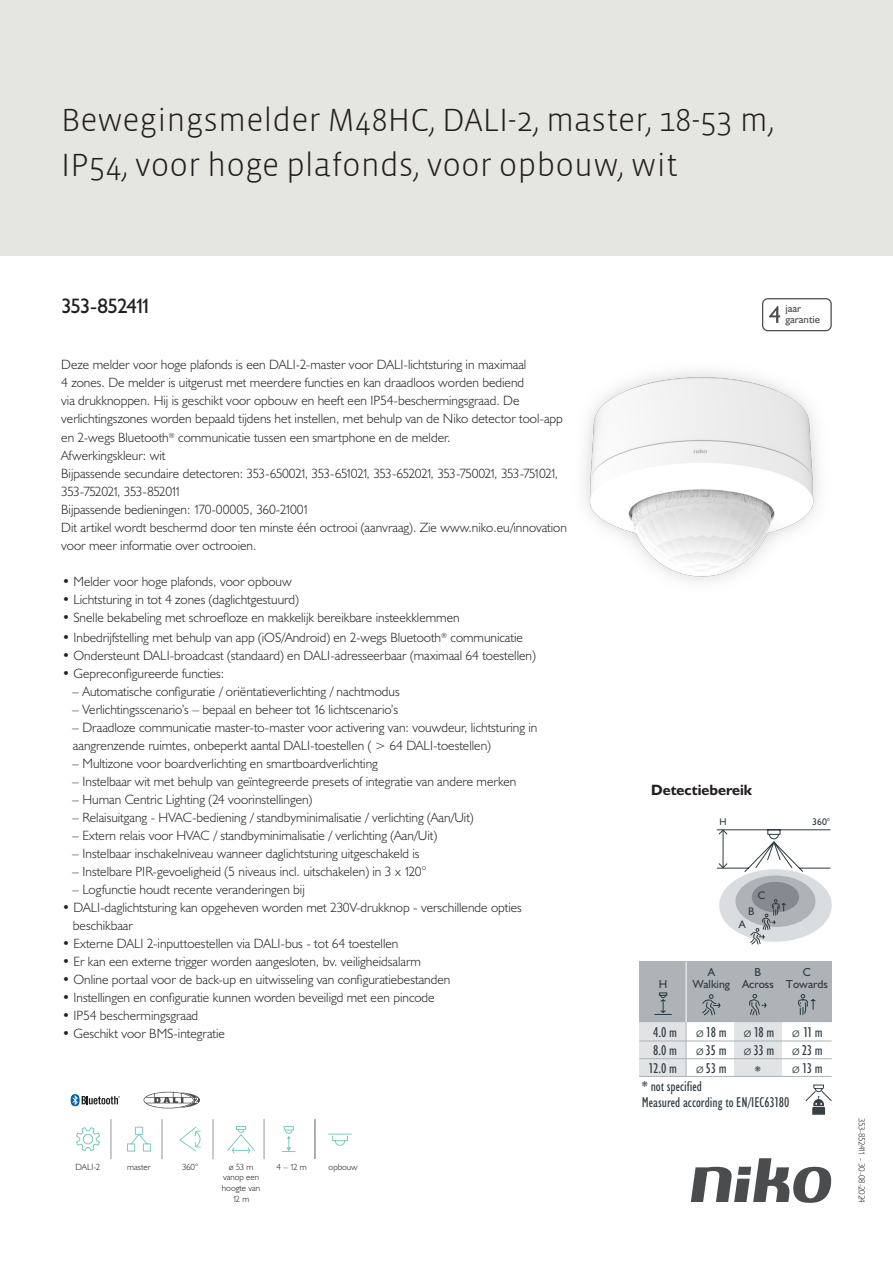
<style>
.page{position:relative;width:893px;height:1263px;background:#fff}
.page>*{position:absolute;margin:0;border:0;box-sizing:border-box;transform-origin:0 0}
.Title_datasheets{font:300 33px/45px "Vista Sans";color:#231f20}
.Article_number{font:21px "Humanist 521 BT";letter-spacing:-.06em;color:#231f20}
.Titles_parts{font:700 15px "Humanist 521 BT";color:#231f20}
.t1{font:condensed 14.25px/18.1px "Humanist 521 BT";color:#2f3b41;text-align:justify}
.USP_bullets{font:300 13.5px/18px "Humanist 521 BT";color:#231f20}
.USPs{font:300 13.5px/18px "Humanist 521 BT";color:#231f20}
.t2{font:11.7px/12.6px "Humanist 521 BT";color:#2f3b41;text-align:center}
.t3{font:11.1px "Humanist 521 BT";color:#2f3b41}
.t4{font:10.8px/10.8px "Humanist 521 BT";color:#4b4c4d}
.t5{font:9.75px "Humanist 521 BT";color:#2f3b41}
.icontext{font:300 9px/10.8px "Humanist 521 BT";color:#231f20;text-align:center}
.Revision{font:300 9px "Humanist 521 BT";letter-spacing:-.065em;color:#231f20}
.s1{font-weight:300;font-stretch:normal}
</style>
<div class="page">
<svg style="left:691px;top:1158px;width:141px;height:45px"></svg>
<div style="left:0;top:0;width:893px;height:255px;background:#e6e6e0"></div>
<img style="left:584px;top:371px;width:235px;height:210px">
<svg style="left:76px;top:1127px;width:24px;height:24px"></svg>
<svg style="left:127px;top:1126px;width:25px;height:26px"></svg>
<svg style="left:179px;top:1126px;width:22px;height:26px"></svg>
<svg style="left:227px;top:1126px;width:28px;height:28px"></svg>
<svg style="left:328px;top:1133px;width:24px;height:13px"></svg>
<svg style="left:282px;top:1126px;width:14px;height:26px"></svg>
<hr style="left:314px;top:1119px;width:1px;height:40px;background:#939598">
<hr style="left:111px;top:1119px;width:1px;height:40px;background:#939598">
<hr style="left:162px;top:1119px;width:1px;height:40px;background:#939598">
<hr style="left:213px;top:1119px;width:1px;height:40px;background:#939598">
<hr style="left:264px;top:1119px;width:1px;height:40px;background:#939598">
<hr style="left:315px;top:1119px;width:1px;height:40px;background:#939598">
<svg style="left:71px;top:1094px;width:49px;height:12px"></svg>
<svg style="left:144px;top:1092px;width:56px;height:16px"></svg>
<svg style="left:762px;top:298px;width:70px;height:33px"></svg>
<svg style="left:717px;top:829px;width:114px;height:43px"></svg>
<div style="left:719px;top:869px;width:113px;height:73px;background:#dadddf;border-radius:50%"></div>
<div style="left:735px;top:875px;width:80px;height:52px;background:#adb3b7;border-radius:50%"></div>
<div style="left:752px;top:882px;width:47px;height:30px;background:#848a90;border-radius:50%"></div>
<svg style="left:750px;top:899px;width:36px;height:45px"></svg>
<div style="left:639px;top:1022px;width:47px;height:54px;background:#e1e3e4"></div>
<div style="left:735px;top:1022px;width:47px;height:54px;background:#e1e3e4"></div>
<hr style="left:639px;top:1040px;width:193px;height:1px;background:#adb3b7">
<hr style="left:639px;top:1058px;width:193px;height:1px;background:#adb3b7">
<hr style="left:639px;top:1076px;width:193px;height:1px;background:#adb3b7">
<div style="left:639px;top:962px;width:193px;height:60px;background:#adb3b7"></div>
<svg style="left:702px;top:994px;width:19px;height:22px"></svg>
<svg style="left:798px;top:994px;width:18px;height:21px"></svg>
<svg style="left:654px;top:992px;width:18px;height:23px"></svg>
<hr style="left:686px;top:1019px;width:1px;height:57px;background:#adb3b7">
<svg style="left:749px;top:994px;width:18px;height:22px"></svg>
<hr style="left:686px;top:962px;width:1px;height:60px;background:#fff">
<svg style="left:805px;top:1084px;width:27px;height:31px"></svg>
<p class="Title_datasheets" style="left:61px;top:98px;width:715px">Bewegingsmelder M48HC, DALI-2, master, 18-53 m,<br>IP54, voor hoge plafonds, voor opbouw, wit</p>
<p class="Article_number" style="left:61px;top:293px;width:92px">353-852411</p>
<p class="t4" style="left:785px;top:303px;width:36px">jaar garantie</p>
<p class="USPs" style="left:61px;top:355px;width:503px">Deze melder voor hoge plafonds is een DALI-2-master voor DALI-lichtsturing in maximaal<br>4 zones. De melder is uitgerust met meerdere functies en kan draadloos worden bediend<br>via drukknoppen. Hij is geschikt voor opbouw en heeft een IP54-beschermingsgraad. De verlichtingszones worden bepaald tijdens het instellen, met behulp van de Niko detector tool-app</p>
<p class="USPs" style="left:61px;top:428px;width:507px">en 2-wegs Bluetooth<sup>®</sup> communicatie tussen een smartphone en de melder.<br>Afwerkingskleur: wit<br>Bijpassende secundaire detectoren: 353-650021, 353-651021, 353-652021, 353-750021, 353-751021, 353-752021, 353-852011<br>Bijpassende bedieningen: 170-00005, 360-21001<br>Dit artikel wordt beschermd door ten minste één octrooi (aanvraag). Zie www.niko.eu/innovation voor meer informatie over octrooien.</p>
<p class="USP_bullets" style="left:62px;top:572px;width:231px">• Melder voor hoge plafonds, voor opbouw</p>
<p class="USP_bullets" style="left:62px;top:590px;width:238px">• Lichtsturing in tot 4 zones (daglichtgestuurd)</p>
<p class="USP_bullets" style="left:62px;top:608px;width:399px">• Snelle bekabeling met schroefloze en makkelijk bereikbare insteekklemmen</p>
<p class="USP_bullets" style="left:62px;top:628px;width:462px">• Inbedrijfstelling met behulp van app (iOS/Android) en 2-wegs Bluetooth<sup>®</sup> communicatie</p>
<p class="USP_bullets" style="left:62px;top:646px;width:475px">• Ondersteunt DALI-broadcast (standaard) en DALI-adresseerbaar (maximaal 64 toestellen)</p>
<p class="USP_bullets" style="left:62px;top:664px;width:164px">• Gepreconfigureerde functies:</p>
<p class="USP_bullets" style="left:72px;top:682px;width:329px">– Automatische configuratie / oriëntatieverlichting / nachtmodus</p>
<p class="USP_bullets" style="left:72px;top:700px;width:327px">– Verlichtingsscenario’s – bepaal en beheer tot 16 lichtscenario’s</p>
<p class="USP_bullets" style="left:72px;top:718px;width:467px">– Draadloze communicatie master-to-master voor activering van: vouwdeur, lichtsturing in aangrenzende ruimtes, onbeperkt aantal DALI-toestellen ( &gt; 64 DALI-toestellen)</p>
<p class="USP_bullets" style="left:72px;top:754px;width:307px">– Multizone voor boardverlichting en smartboardverlichting</p>
<p class="USP_bullets" style="left:72px;top:772px;width:446px">– Instelbaar wit met behulp van geïntegreerde presets of integratie van andere merken</p>
<p class="USP_bullets" style="left:72px;top:790px;width:242px">– Human Centric Lighting (24 voorinstellingen)</p>
<p class="USP_bullets" style="left:72px;top:808px;width:403px">– Relaisuitgang - HVAC-bediening / standbyminimalisatie / verlichting (Aan/Uit)</p>
<p class="USP_bullets" style="left:72px;top:826px;width:366px">– Extern relais voor HVAC / standbyminimalisatie / verlichting (Aan/Uit)</p>
<p class="USP_bullets" style="left:72px;top:844px;width:349px">– Instelbaar inschakelniveau wanneer daglichtsturing uitgeschakeld is</p>
<p class="USP_bullets" style="left:72px;top:862px;width:355px">– Instelbare PIR-gevoeligheid (5 niveaus incl. uitschakelen) in 3 x 120°</p>
<p class="USP_bullets" style="left:72px;top:880px;width:234px">– Logfunctie houdt recente veranderingen bij</p>
<p class="USP_bullets" style="left:73px;top:898px;width:450px;text-indent:-11px">• DALI-daglichtsturing kan opgeheven worden met 230V-drukknop - verschillende opties beschikbaar</p>
<p class="USP_bullets" style="left:62px;top:934px;width:338px">• Externe DALI 2-inputtoestellen via DALI-bus - tot 64 toestellen</p>
<p class="USP_bullets" style="left:62px;top:952px;width:360px">• Er kan een externe trigger worden aangesloten, bv. veiligheidsalarm</p>
<p class="USP_bullets" style="left:62px;top:970px;width:390px">• Online portaal voor de back-up en uitwisseling van configuratiebestanden</p>
<p class="USP_bullets" style="left:62px;top:988px;width:374px">• Instellingen en configuratie kunnen worden beveiligd met een pincode</p>
<p class="USP_bullets" style="left:62px;top:1006px;width:138px">• IP54 beschermingsgraad</p>
<p class="USP_bullets" style="left:62px;top:1024px;width:164px">• Geschikt voor BMS-integratie</p>
<p class="icontext" style="left:76px;top:1161px;width:26px">DALI-2</p>
<p class="icontext" style="left:127px;top:1161px;width:25px">master</p>
<p class="icontext" style="left:182px;top:1161px;width:17px">360°</p>
<p class="icontext" style="left:222px;top:1161px;width:40px">ø 53 m vanop een hoogte van<br>12 m</p>
<p class="icontext" style="left:277px;top:1161px;width:32px">4 – 12 m</p>
<p class="icontext" style="left:329px;top:1161px;width:31px">opbouw</p>
<p class="Titles_parts" style="left:651px;top:781px;width:103px">Detectiebereik</p>
<p class="t5" style="left:719px;top:816px;width:9px">H</p>
<p class="t3" style="left:758px;top:888px;width:9px">C</p>
<p class="t3" style="left:748px;top:904px;width:8px">B</p>
<p class="t3" style="left:739px;top:918px;width:8px">A</p>
<p class="t5" style="left:812px;top:816px;width:19px">360°</p>
<p class="t2" style="left:803px;top:965px;width:10px">C</p>
<p class="t2" style="left:693px;top:965px;width:39px">A<br>Walking</p>
<p class="t1" style="left:696px;top:1023px;width:32px"><span class="s1">ø</span>18 m <span class="s1">ø</span>35 m <span class="s1">ø</span>53 m</p>
<p class="t1" style="left:792px;top:1023px;width:32px"><span class="s1">ø</span> 11 m <span class="s1">ø</span>23 m <span class="s1">ø</span> 13 m</p>
<p class="t2" style="left:742px;top:965px;width:33px">B<br>Across</p>
<p class="t2" style="left:659px;top:977px;width:10px">H</p>
<p class="t2" style="left:786px;top:978px;width:43px">Towards</p>
<p class="t1" style="left:649px;top:1023px;width:29px">4.0 m 8.0 m 12.0 m</p>
<p class="t1" style="left:744px;top:1023px;width:32px"><span class="s1">ø</span>18 m <span class="s1">ø</span>33 m</p>
<p class="t1" style="left:754px;top:1062px;width:8px">*</p>
<p class="t1" style="left:641px;top:1078px;width:62px">* not specified</p>
<p class="t1" style="left:642px;top:1093px;width:149px">Measured according to EN/IEC63180</p>
<p class="Revision" style="left:868px;top:1117px;width:87px;rotate:90deg">353-852411 - 30-08-2024</p>
</div>
